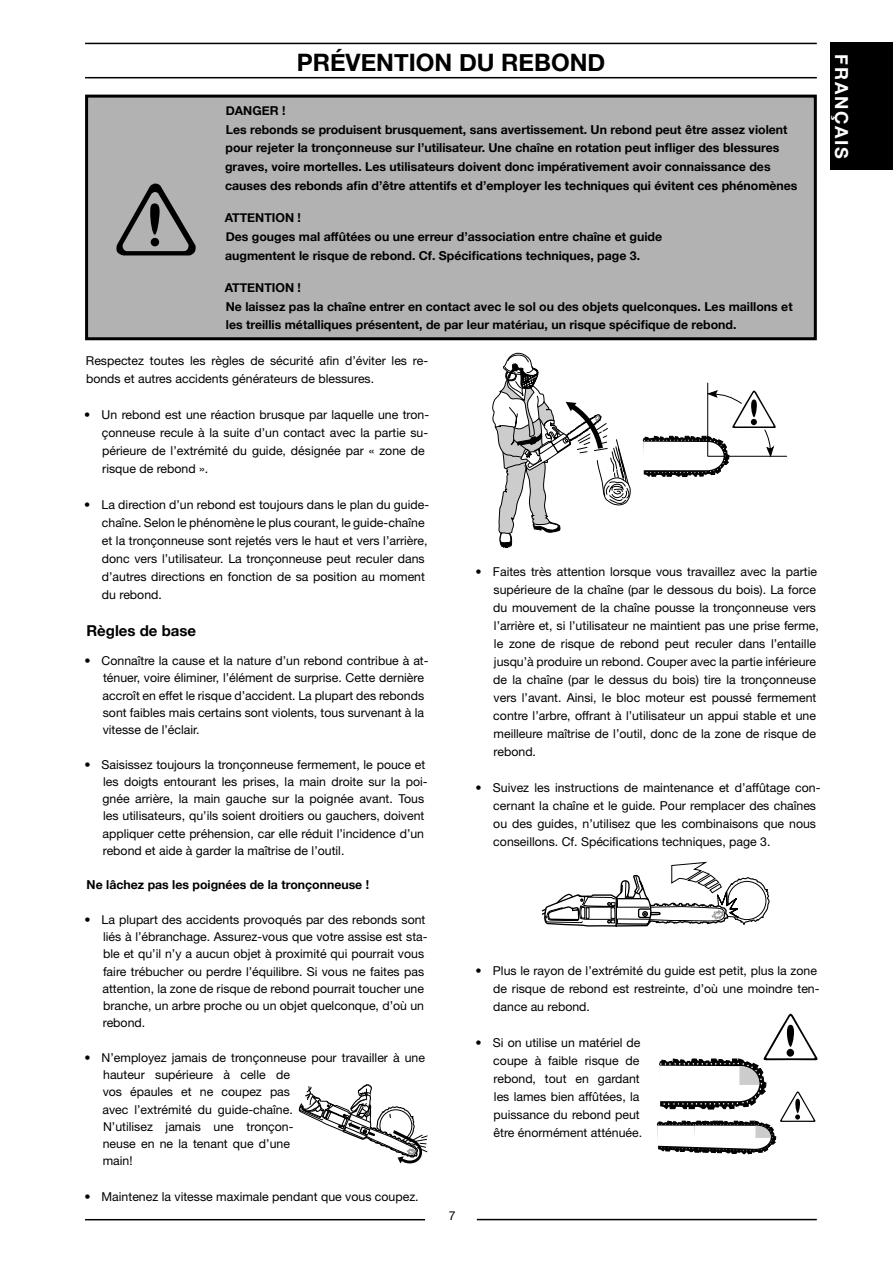
<style>
.page{position:relative;width:893px;height:1263px;background:#fff}
.page>*{position:absolute;margin:0;border:0;box-sizing:border-box;transform-origin:0 0}
.t1{font:700 24px "Helvetica Neue";color:#000}
.t2{font:700 18px "Helvetica Neue";letter-spacing:.1em;color:#fff}
.t3{font:700 15px "Helvetica Neue";color:#000}
.t4{font:12.3px/18px "Helvetica Neue";color:#000}
.t5{font:700 12.3px/18.8px "Helvetica Neue";color:#000}
</style>
<div class="page">
<div style="left:830px;top:43px;width:62px;height:127px;background:#000"></div>
<hr style="left:85px;top:1219px;width:340px;height:1px;background:#000">
<hr style="left:477px;top:1219px;width:339px;height:1px;background:#000">
<svg style="left:541px;top:862px;width:228px;height:65px"></svg>
<div style="left:87px;top:96px;width:728px;height:243px;background:#b2b2b2"></div>
<div style="left:85px;top:95px;width:731px;height:245px;border:3px solid #000"></div>
<svg style="left:116px;top:184px;width:80px;height:72px"></svg>
<div style="left:151px;top:238px;width:8px;height:8px;background:#000;border-radius:50%"></div>
<svg style="left:642px;top:383px;width:145px;height:94px"></svg>
<svg style="left:389px;top:42px;width:149px;height:299px"></svg>
<svg style="left:492px;top:352px;width:139px;height:196px"></svg>
<hr style="left:85px;top:43px;width:731px;height:1px;background:#000">
<hr style="left:85px;top:77px;width:731px;height:1px;background:#000">
<svg style="left:657px;top:1013px;width:161px;height:141px"></svg>
<svg style="left:298px;top:1084px;width:130px;height:80px"></svg>
<h1 class="t1" style="left:297px;top:47px;width:310px">PRÉVENTION DU REBOND</h1>
<p class="t5" style="left:225px;top:101px;width:574px">DANGER !<br>Les rebonds se produisent brusquement, sans avertissement. Un rebond peut être assez violent pour rejeter la tronçonneuse sur l’utilisateur. Une chaîne en rotation peut infliger des blessures graves, voire mortelles. Les utilisateurs doivent donc impérativement avoir connaissance des causes des rebonds afin d’être attentifs et d’employer les techniques qui évitent ces phénomènes</p>
<p class="t5" style="left:225px;top:208px;width:438px">ATTENTION !<br>Des gouges mal affûtées ou une erreur d’association entre chaîne et guide augmentent le risque de rebond. Cf. Spécifications techniques, page 3.</p>
<p class="t5" style="left:225px;top:278px;width:569px">ATTENTION !<br>Ne laissez pas la chaîne entrer en contact avec le sol ou des objets quelconques. Les maillons et les treillis métalliques présentent, de par leur matériau, un risque spécifique de rebond.</p>
<p class="t4" style="left:86px;top:353px;width:344px">Respectez toutes les règles de sécurité afin d’éviter les re&shy;bonds et autres accidents générateurs de blessures.</p>
<p class="t4" style="left:102px;top:407px;width:329px;text-indent:-18px">• Un rebond est une réaction brusque par laquelle une tron&shy;çonneuse recule à la suite d’un contact avec la partie su&shy;périeure de l’extrémité du guide, désignée par « zone de risque de rebond ».</p>
<p class="t4" style="left:102px;top:497px;width:329px;text-indent:-18px">• La direction d’un rebond est toujours dans le plan du guide&shy;chaîne. Selon le phénomène le plus courant, le guide-chaîne et la tronçonneuse sont rejetés vers le haut et vers l’arrière, donc vers l’utilisateur. La tronçonneuse peut reculer dans d’autres directions en fonction de sa position au moment du rebond.</p>
<p class="t3" style="left:86px;top:621px;width:111px">Règles de base</p>
<p class="t4" style="left:102px;top:653px;width:327px;line-height:17.2px;text-indent:-18px">• Connaître la cause et la nature d’un rebond contribue à at&shy;ténuer, voire éliminer, l’élément de surprise. Cette dernière accroît en effet le risque d’accident. La plupart des rebonds sont faibles mais certains sont violents, tous survenant à la vitesse de l’éclair.</p>
<p class="t4" style="left:102px;top:757px;width:326px;line-height:17.2px;text-indent:-18px">• Saisissez toujours la tronçonneuse fermement, le pouce et les doigts entourant les prises, la main droite sur la poi&shy;gnée arrière, la main gauche sur la poignée avant. Tous les utilisateurs, qu’ils soient droitiers ou gauchers, doivent appliquer cette préhension, car elle réduit l’incidence d’un rebond et aide à garder la maîtrise de l’outil.</p>
<p class="t5" style="left:87px;top:875px;width:284px">Ne lâchez pas les poignées de la tronçonneuse !</p>
<p class="t4" style="left:102px;top:912px;width:326px;line-height:17.2px;text-indent:-18px">• La plupart des accidents provoqués par des rebonds sont liés à l’ébranchage. Assurez-vous que votre assise est sta&shy;ble et qu’il n’y a aucun objet à proximité qui pourrait vous faire trébucher ou perdre l’équilibre. Si vous ne faites pas attention, la zone de risque de rebond pourrait toucher une branche, un arbre proche ou un objet quelconque, d’où un rebond.</p>
<p class="t4" style="left:102px;top:1050px;width:324px;line-height:17.2px;text-indent:-18px">• N’employez jamais de tronçonneuse pour travailler à une hauteur supérieure à celle de<br>vos épaules et ne coupez pas<br>avec l’extrémité du guide-chaîne.<br>N’utilisez jamais une tronçon-<br>neuse en ne la tenant que d’une<br>main!</p>
<p class="t4" style="left:85px;top:1189px;width:335px">• Maintenez la vitesse maximale pendant que vous coupez.</p>
<p class="t4" style="left:493px;top:563px;width:327px;text-indent:-18px">• Faites très attention lorsque vous travaillez avec la partie supérieure de la chaîne (par le dessous du bois). La force du mouvement de la chaîne pousse la tronçonneuse vers l’arrière et, si l’utilisateur ne maintient pas une prise ferme, le zone de risque de rebond peut reculer dans l’entaille jusqu’à produire un rebond. Couper avec la partie inférieure de la chaîne (par le dessus du bois) tire la tronçonneuse vers l’avant. Ainsi, le bloc moteur est poussé fermement contre l’arbre, offrant à l’utilisateur un appui stable et une meilleure maîtrise de l’outil, donc de la zone de risque de rebond.</p>
<p class="t4" style="left:493px;top:779px;width:329px;text-indent:-18px">• Suivez les instructions de maintenance et d’affûtage con&shy;cernant la chaîne et le guide. Pour remplacer des chaînes ou des guides, n’utilisez que les combinaisons que nous conseillons. Cf. Spécifications techniques, page 3.</p>
<p class="t4" style="left:493px;top:963px;width:328px;text-indent:-18px">• Plus le rayon de l’extrémité du guide est petit, plus la zone de risque de rebond est restreinte, d’où une moindre ten&shy;dance au rebond.</p>
<p class="t4" style="left:493px;top:1035px;width:150px;text-indent:-18px">• Si on utilise un matériel de coupe à faible risque de rebond, tout en gardant les lames bien affûtées, la puissance du rebond peut être énormément atténuée.</p>
<p class="t4" style="left:449px;top:1208px;width:8px">7</p>
<h2 class="t2" style="left:852px;top:54px;width:106px;rotate:90deg">FRANÇAIS</h2>
</div>
